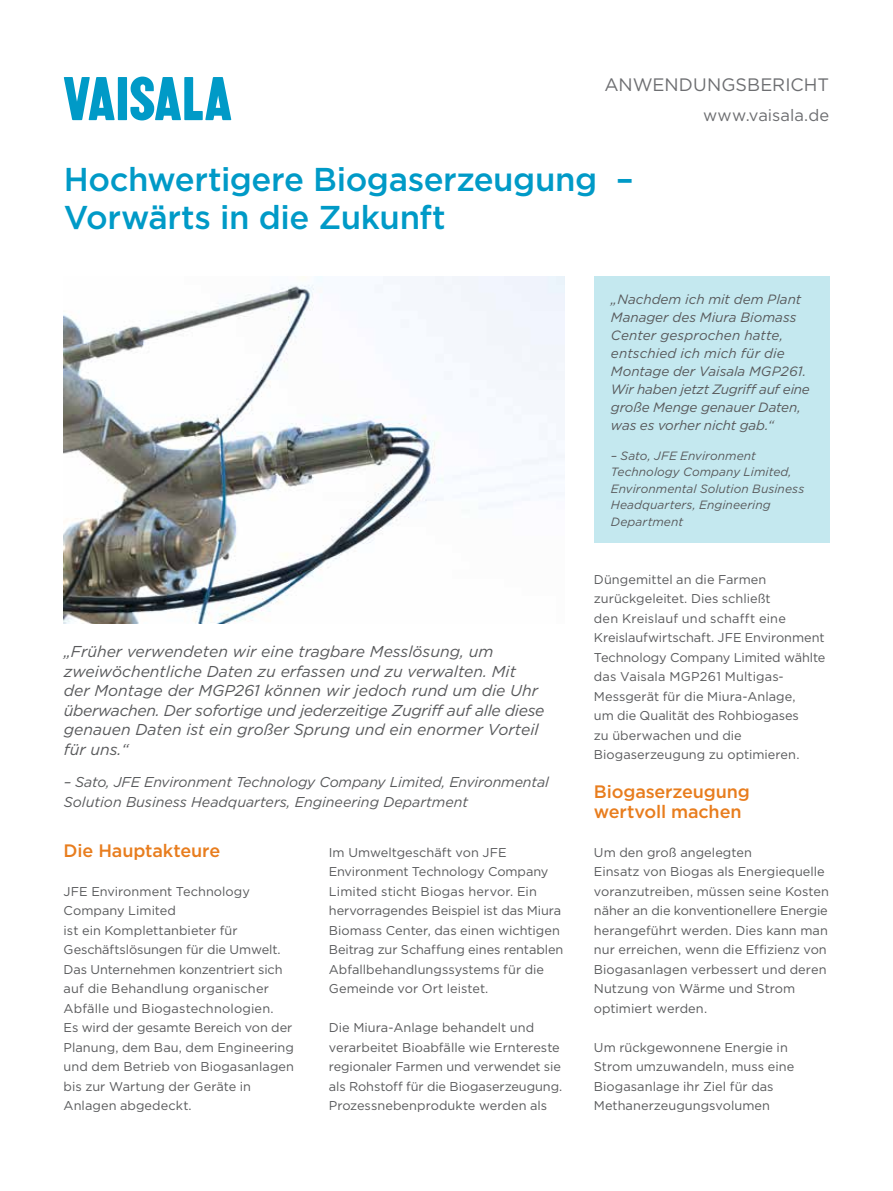
<style>
.page{position:relative;width:893px;height:1191px;background:#fff}
.page>*{position:absolute;margin:0;border:0;box-sizing:border-box;transform-origin:0 0}
.t1{font:500 33px/37.5px "Gotham";letter-spacing:-.015em;color:#009ac7}
.t2{font:500 18px/19.5px "Gotham";letter-spacing:-.01em;color:#e87d1e}
.t3{font:18px "Gotham";color:#6d6e71}
.t4{font:16.5px "Gotham";letter-spacing:.005em;color:#6d6e71}
.t5{font:italic 15.75px/19.5px "Gotham";color:#58595b}
.t6{font:italic 14.25px/19.5px "Gotham";letter-spacing:-.01em;color:#58595b}
.t7{font:italic 13.5px/18px "Gotham";letter-spacing:-.005em;color:#58595b}
.t8{font:12.75px/19.5px "Gotham";color:#58595b}
.t9{font:italic 12px/16.5px "Gotham";letter-spacing:.005em;color:#58595b}
</style>
<div class="page">
<svg style="left:64px;top:77px;width:51px;height:43px"></svg>
<div style="left:118px;top:77px;width:9px;height:43px;background:#009ac7"></div>
<svg style="left:130px;top:77px;width:101px;height:43px"></svg>
<img style="left:64px;top:276px;width:500px;height:347px">
<div style="left:594px;top:276px;width:235px;height:266px;background:#c4e8ef"></div>
<h2 class="t3" style="left:604px;top:73px;width:226px">ANWENDUNGSBERICHT</h2>
<h1 class="t1" style="left:64px;top:161px;width:571px">Hochwertigere Biogaserzeugung –<br>Vorwärts in die Zukunft</h1>
<p class="t4" style="left:703px;top:105px;width:128px">www.vaisala.de</p>
<p class="t5" style="left:64px;top:641px;width:482px">„Früher verwendeten wir eine tragbare Messlösung, um zweiwöchentliche Daten zu erfassen und zu verwalten. Mit der Montage der MGP261 können wir jedoch rund um die Uhr überwachen. Der sofortige und jederzeitige Zugriff auf alle diese genauen Daten ist ein großer Sprung und ein enormer Vorteil für uns.“</p>
<p class="t6" style="left:64px;top:772px;width:487px">– Sato, JFE Environment Technology Company Limited, Environmental<br>Solution Business Headquarters, Engineering Department</p>
<h2 class="t2" style="left:64px;top:840px;width:158px">Die Hauptakteure</h2>
<p class="t8" style="left:64px;top:881px;width:232px">JFE Environment Technology<br>Company Limited<br>ist ein Komplettanbieter für<br>Geschäftslösungen für die Umwelt.<br>Das Unternehmen konzentriert sich auf die Behandlung organischer<br>Abfälle und Biogastechnologien.<br>Es wird der gesamte Bereich von der<br>Planung, dem Bau, dem Engineering und dem Betrieb von Biogasanlagen bis zur Wartung der Geräte in<br>Anlagen abgedeckt.</p>
<p class="t8" style="left:329px;top:842px;width:236px">Im Umweltgeschäft von JFE Environment Technology Company Limited sticht Biogas hervor. Ein hervorragendes Beispiel ist das Miura Biomass Center, das einen wichtigen Beitrag zur Schaffung eines rentablen Abfallbehandlungssystems für die Gemeinde vor Ort leistet.</p>
<p class="t8" style="left:329px;top:1017px;width:235px">Die Miura-Anlage behandelt und verarbeitet Bioabfälle wie Erntereste regionaler Farmen und verwendet sie als Rohstoff für die Biogaserzeugung.<br>Prozessnebenprodukte werden als</p>
<p class="t7" style="left:611px;top:290px;width:200px">„Nachdem ich mit dem Plant<br>Manager des Miura Biomass<br>Center gesprochen hatte, entschied ich mich für die<br>Montage der Vaisala MGP261.<br>Wir haben jetzt Zugriff auf eine große Menge genauer Daten, was es vorher nicht gab.“</p>
<p class="t9" style="left:611px;top:447px;width:195px">– Sato, JFE Environment<br>Technology Company Limited,<br>Environmental Solution Business<br>Headquarters, Engineering<br>Department</p>
<p class="t8" style="left:594px;top:569px;width:233px">Düngemittel an die Farmen zurückgeleitet. Dies schließt<br>den Kreislauf und schafft eine<br>Kreislaufwirtschaft. JFE Environment<br>Technology Company Limited wählte das Vaisala MGP261 Multigas-<br>Messgerät für die Miura-Anlage,<br>um die Qualität des Rohbiogases<br>zu überwachen und die<br>Biogaserzeugung zu optimieren.</p>
<h2 class="t2" style="left:594px;top:782px;width:157px">Biogaserzeugung wertvoll machen</h2>
<p class="t8" style="left:594px;top:842px;width:236px">Um den groß angelegten<br>Einsatz von Biogas als Energiequelle voranzutreiben, müssen seine Kosten näher an die konventionellere Energie herangeführt werden. Dies kann man nur erreichen, wenn die Effizienz von<br>Biogasanlagen verbessert und deren<br>Nutzung von Wärme und Strom optimiert werden.</p>
<p class="t8" style="left:594px;top:1037px;width:202px">Um rückgewonnene Energie in<br>Strom umzuwandeln, muss eine<br>Biogasanlage ihr Ziel für das<br>Methanerzeugungsvolumen</p>
</div>
